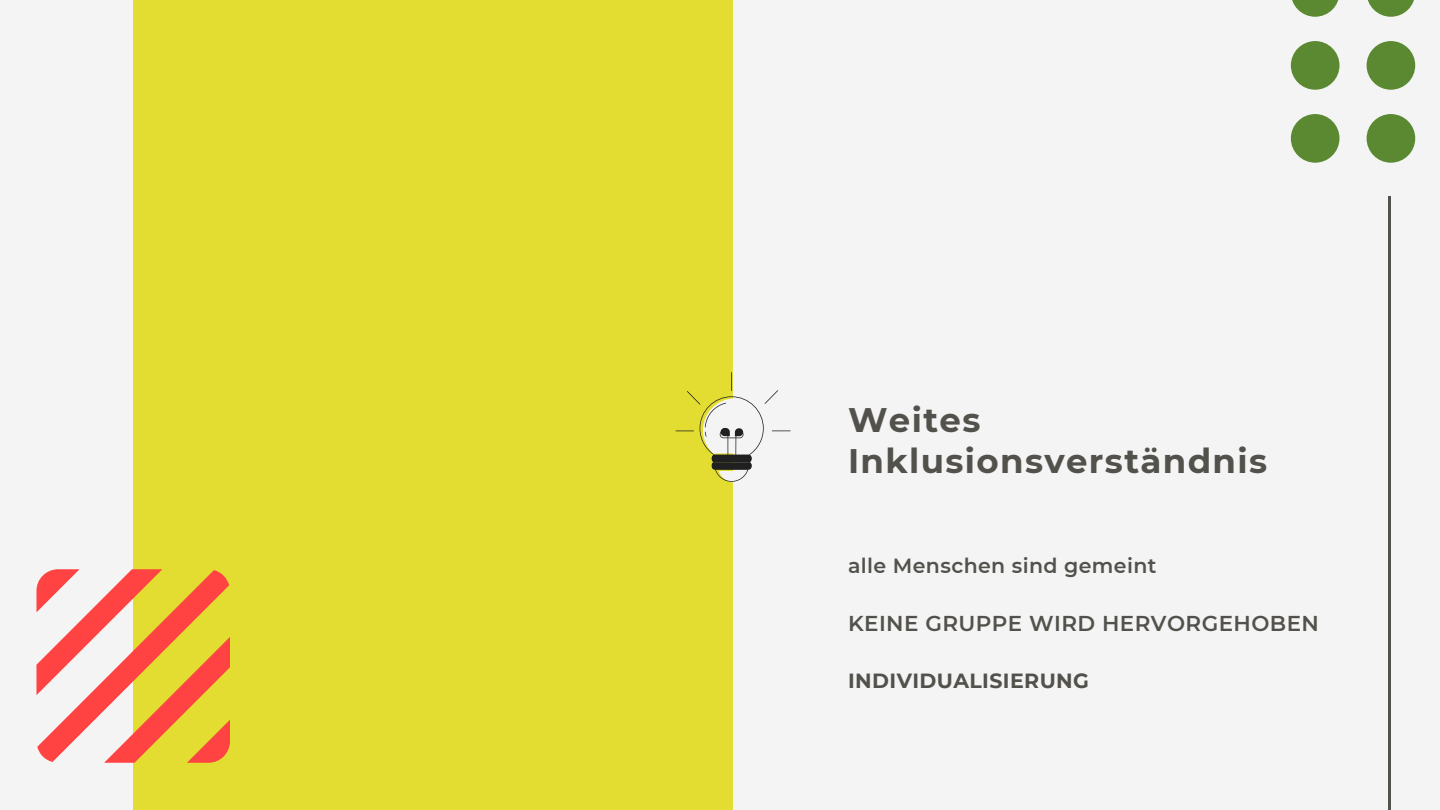
<style>
.page{position:relative;width:1440px;height:810px;background:#f4f4f4}
.page>*{position:absolute;margin:0;border:0;box-sizing:border-box;transform-origin:0 0}
.t1{font:700 34px/40.5px "Montserrat";letter-spacing:.04em;color:#52514b}
.t2{font:600 21.5px "Montserrat";letter-spacing:.02em;color:#52514b}
.t3{font:600 20.5px "Montserrat";letter-spacing:.02em;color:#52514b}
.t4{font:700 20.5px "Montserrat";letter-spacing:.02em;color:#52514b}
</style>
<div class="page">
<div style="left:133px;top:0;width:600px;height:810px;background:#e3dd32"></div>
<svg style="left:36px;top:569px;width:194px;height:194px"></svg>
<hr style="left:1388px;top:196px;width:3px;height:614px;background:#52514b">
<svg style="left:1367px;top:0;width:48px;height:163px"></svg>
<svg style="left:1291px;top:0;width:49px;height:163px"></svg>
<svg style="left:676px;top:372px;width:115px;height:110px"></svg>
<p class="t1" style="left:848px;top:400px;width:421px">Weites<br>Inklusionsverständnis</p>
<p class="t3" style="left:848px;top:553px;width:310px">alle Menschen sind gemeint</p>
<p class="t2" style="left:848px;top:610px;width:472px">KEINE GRUPPE WIRD HERVORGEHOBEN</p>
<p class="t4" style="left:848px;top:668px;width:242px">INDIVIDUALISIERUNG</p>
</div>
